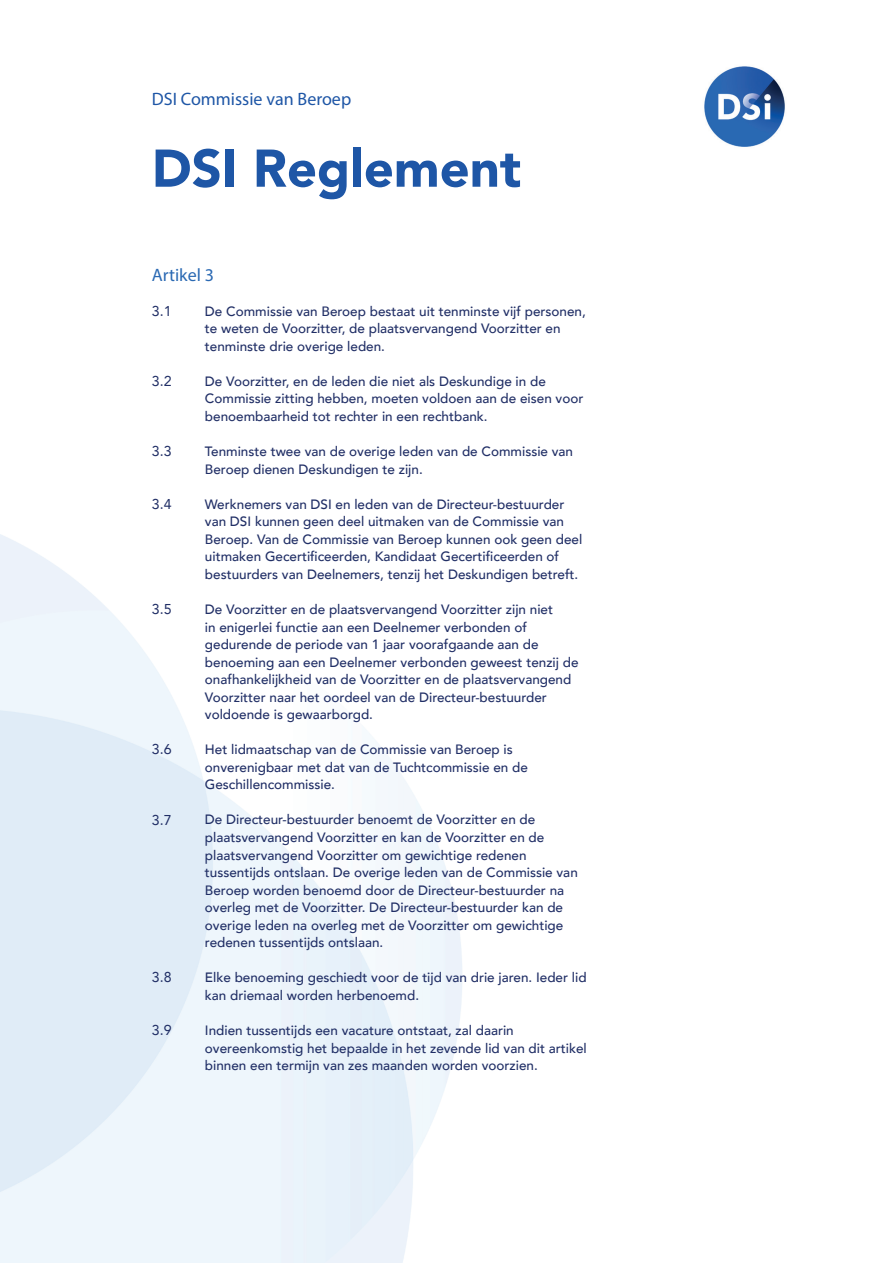
<style>
.page{position:relative;width:893px;height:1263px;background:#fff}
.page>*{position:absolute;margin:0;border:0;box-sizing:border-box;transform-origin:0 0}
.t1{font:900 52.5px "Avenir LT";color:#1e56a6}
.t2{font:18px "Myriad Pro";color:#1e56a6}
.t3{font:18px "Myriad Pro";color:#2a69b3}
.t4{font:14.25px "Avenir LT";color:#212f66}
.t5{font:500 13.5px/17.5px "Avenir";color:#212f66}
</style>
<div class="page">
<img style="left:704px;top:66px;width:81px;height:81px">
<h2 class="t2" style="left:152px;top:88px;width:201px">DSI Commissie van Beroep</h2>
<h1 class="t1" style="left:152px;top:137px;width:371px">DSI Reglement</h1>
<h2 class="t3" style="left:152px;top:264px;width:64px">Artikel 3</h2>
<p class="t4" style="left:152px;top:303px;width:21px">3.1</p>
<p class="t4" style="left:152px;top:373px;width:21px">3.2</p>
<p class="t4" style="left:152px;top:443px;width:21px">3.3</p>
<p class="t4" style="left:152px;top:495px;width:21px">3.4</p>
<p class="t4" style="left:152px;top:601px;width:21px">3.5</p>
<p class="t4" style="left:152px;top:741px;width:21px">3.6</p>
<p class="t4" style="left:152px;top:811px;width:21px">3.7</p>
<p class="t4" style="left:152px;top:969px;width:21px">3.8</p>
<p class="t4" style="left:152px;top:1022px;width:21px">3.9</p>
<p class="t5" style="left:205px;top:302px;width:382px">De Commissie van Beroep bestaat uit tenminste vijf personen, te weten de Voorzitter, de plaatsvervangend Voorzitter en tenminste drie overige leden.</p>
<p class="t5" style="left:205px;top:372px;width:380px">De Voorzitter, en de leden die niet als Deskundige in de<br>Commissie zitting hebben, moeten voldoen aan de eisen voor benoembaarheid tot rechter in een rechtbank.</p>
<p class="t5" style="left:205px;top:442px;width:370px">Tenminste twee van de overige leden van de Commissie van<br>Beroep dienen Deskundigen te zijn.</p>
<p class="t5" style="left:205px;top:494px;width:379px">Werknemers van DSI en leden van de Directeur-bestuurder van DSI kunnen geen deel uitmaken van de Commissie van Beroep. Van de Commissie van Beroep kunnen ook geen deel uitmaken Gecertificeerden, Kandidaat Gecertificeerden of bestuurders van Deelnemers, tenzij het Deskundigen betreft.</p>
<p class="t5" style="left:205px;top:600px;width:375px">De Voorzitter en de plaatsvervangend Voorzitter zijn niet<br>in enigerlei functie aan een Deelnemer verbonden of gedurende de periode van 1 jaar voorafgaande aan de benoeming aan een Deelnemer verbonden geweest tenzij de onafhankelijkheid van de Voorzitter en de plaatsvervangend Voorzitter naar het oordeel van de Directeur-bestuurder voldoende is gewaarborgd.</p>
<p class="t5" style="left:205px;top:740px;width:324px">Het lidmaatschap van de Commissie van Beroep is onverenigbaar met dat van de Tuchtcommissie en de<br>Geschillencommissie.</p>
<p class="t5" style="left:205px;top:810px;width:374px">De Directeur-bestuurder benoemt de Voorzitter en de plaatsvervangend Voorzitter en kan de Voorzitter en de plaatsvervangend Voorzitter om gewichtige redenen tussentijds ontslaan. De overige leden van de Commissie van Beroep worden benoemd door de Directeur-bestuurder na overleg met de Voorzitter. De Directeur-bestuurder kan de overige leden na overleg met de Voorzitter om gewichtige redenen tussentijds ontslaan.</p>
<p class="t5" style="left:205px;top:968px;width:383px">Elke benoeming geschiedt voor de tijd van drie jaren. Ieder lid kan driemaal worden herbenoemd.</p>
<p class="t5" style="left:205px;top:1021px;width:383px">Indien tussentijds een vacature ontstaat, zal daarin overeenkomstig het bepaalde in het zevende lid van dit artikel binnen een termijn van zes maanden worden voorzien.</p>
</div>
